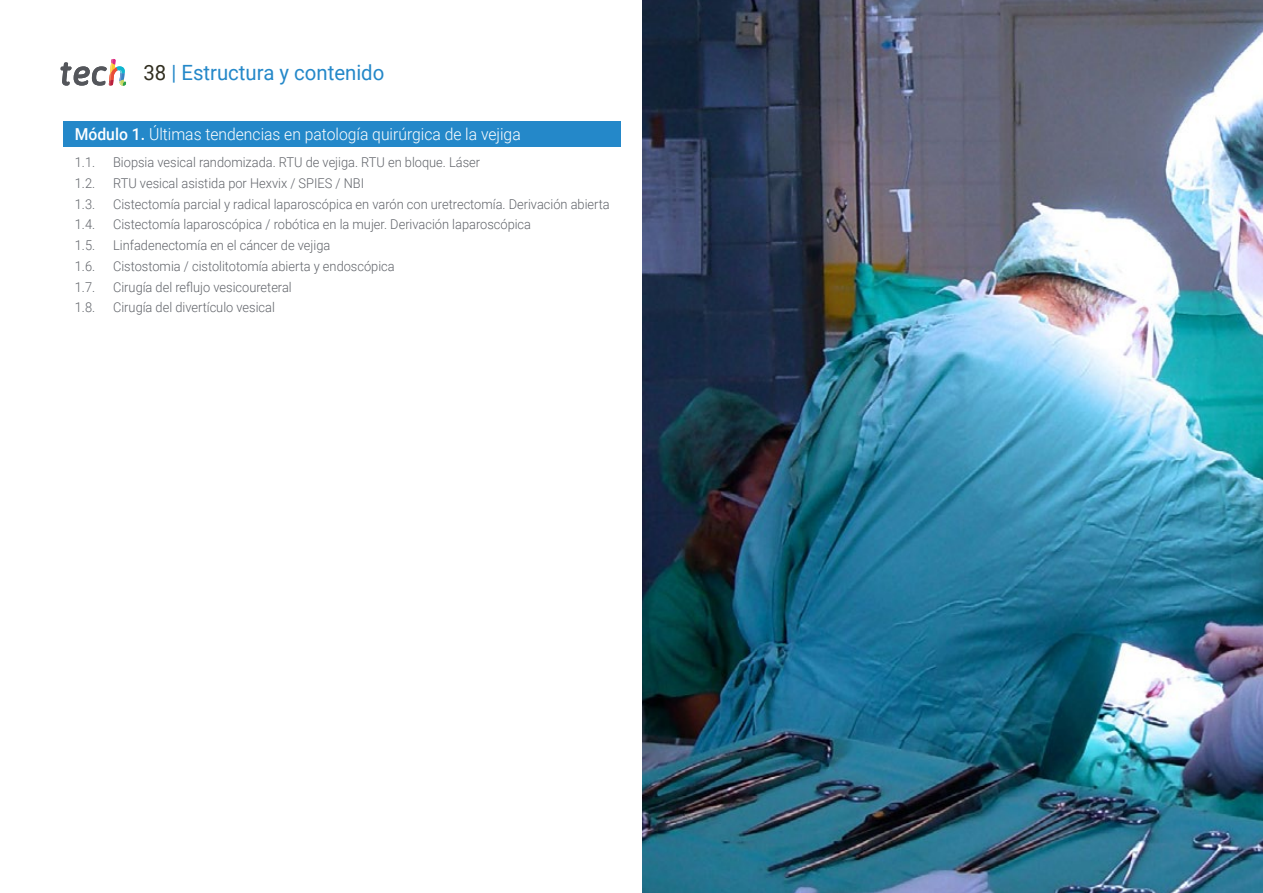
<style>
.page{position:relative;width:1263px;height:893px;background:#fff}
.page>*{position:absolute;margin:0;border:0;box-sizing:border-box;transform-origin:0 0}
.t1{font:21px "Roboto";color:#2488c9}
.t2{font:300 16.5px "Roboto";color:#fff;scale:.95 1}
.t3{font:300 13.5px "Roboto";color:#61646a;scale:.95 1}
.s1{color:#312e20}
.s2{font-weight:500}
</style>
<div class="page">
<div style="left:64px;top:121px;width:557px;height:25px;background:#2488c9"></div>
<img style="left:642px;top:0;width:621px;height:893px">
<svg style="left:61px;top:59px;width:65px;height:27px"></svg>
<h1 class="t1" style="left:144px;top:57px;width:242px"><span class="s1">38</span> | Estructura y contenido</h1>
<p class="t2" style="left:75px;top:123px;width:471px"><span class="s2">Módulo 1.</span> Últimas tendencias en patología quirúrgica de la vejiga</p>
<p class="t3" style="left:75px;top:153px;width:23px">1.1.</p>
<p class="t3" style="left:113px;top:153px;width:388px">Biopsia vesical randomizada. RTU de vejiga. RTU en bloque. Láser</p>
<p class="t3" style="left:75px;top:174px;width:23px">1.2.</p>
<p class="t3" style="left:113px;top:174px;width:266px">RTU vesical asistida por Hexvix / SPIES / NBI</p>
<p class="t3" style="left:75px;top:194px;width:23px">1.3.</p>
<p class="t3" style="left:113px;top:194px;width:524px">Cistectomía parcial y radical laparoscópica en varón con uretrectomía. Derivación abierta</p>
<p class="t3" style="left:75px;top:215px;width:23px">1.4.</p>
<p class="t3" style="left:113px;top:215px;width:441px">Cistectomía laparoscópica / robótica en la mujer. Derivación laparoscópica</p>
<p class="t3" style="left:75px;top:236px;width:23px">1.5.</p>
<p class="t3" style="left:113px;top:236px;width:230px">Linfadenectomía en el cáncer de vejiga</p>
<p class="t3" style="left:75px;top:257px;width:23px">1.6.</p>
<p class="t3" style="left:113px;top:257px;width:298px">Cistostomia / cistolitotomía abierta y endoscópica</p>
<p class="t3" style="left:75px;top:277px;width:23px">1.7.</p>
<p class="t3" style="left:113px;top:277px;width:190px">Cirugía del reflujo vesicoureteral</p>
<p class="t3" style="left:75px;top:298px;width:23px">1.8.</p>
<p class="t3" style="left:113px;top:298px;width:172px">Cirugía del divertículo vesical</p>
</div>
